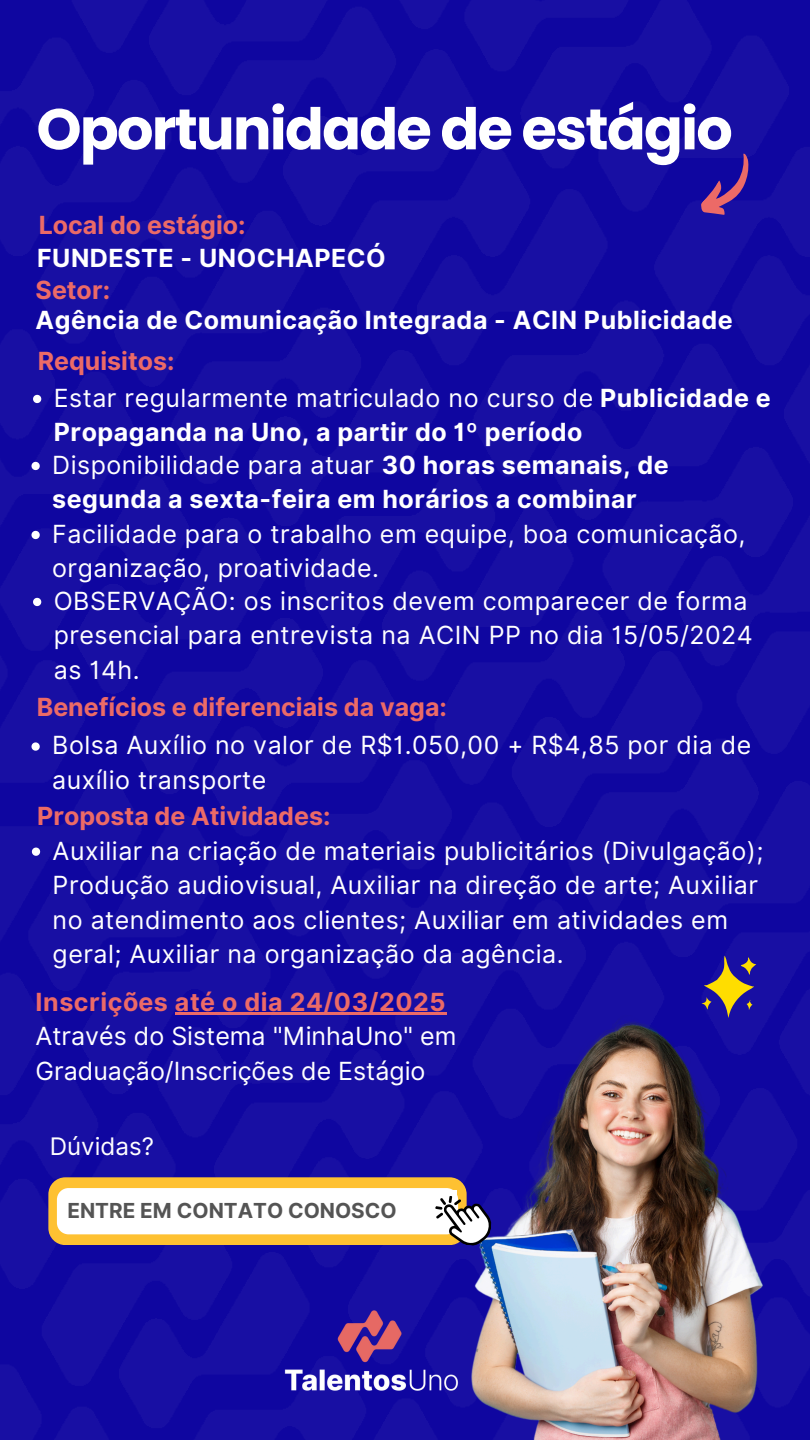
<style>
.page{position:relative;width:810px;height:1440px;background:#fff}
.page>*{position:absolute;margin:0;border:0;box-sizing:border-box;transform-origin:0 0}
.t1{font:700 57.4px "Poppins";letter-spacing:-.03em;color:#fff}
.t2{font:25px/34.5px "Inter";letter-spacing:.02em;color:#fff}
.t3{font:700 25px/34.5px "Inter";letter-spacing:.02em;color:#fff}
.t4{font:25px/34.5px "Inter";color:#fff}
.t5{font:700 25px "Inter";color:#ec6a67}
.t6{font:24.2px "Inter";color:#fff}
.t7{font:700 20.7px "Inter";color:#545454}
.s1{font-weight:400}
.s2{font-weight:700;color:#ec6a67}
</style>
<div class="page">
<img style="left:0;top:0;width:810px;height:1440px">
<img style="left:358px;top:956px;width:452px;height:484px">
<svg style="left:32px;top:848px;width:8px;height:8px"></svg>
<svg style="left:702px;top:956px;width:54px;height:62px;background:#5e4d70"></svg>
<svg style="left:698px;top:151px;width:64px;height:72px;background:#381a97"></svg>
<div style="left:48px;top:1177px;width:419px;height:68px;background:#fec132;border-radius:17px"></div>
<div style="left:57px;top:1188px;width:401px;height:46px;background:#fff;border-radius:12px"></div>
<svg style="left:399px;top:1189px;width:95px;height:59px"></svg>
<img style="left:280px;top:1291px;width:181px;height:112px">
<hr style="left:175px;top:1012px;width:271px;height:2px;background:#ec6a67">
<svg style="left:32px;top:462px;width:8px;height:8px"></svg>
<svg style="left:32px;top:531px;width:8px;height:8px"></svg>
<svg style="left:32px;top:742px;width:8px;height:9px"></svg>
<svg style="left:33px;top:395px;width:8px;height:8px"></svg>
<svg style="left:33px;top:598px;width:8px;height:8px"></svg>
<h3 class="t1" style="left:36px;top:89px;width:698px">Oportunidade de estágio</h3>
<p class="t5" style="left:39px;top:210px;width:208px">Local do estágio:</p>
<h3 class="t3" style="left:37px;top:241px;width:350px">FUNDESTE - UNOCHAPECÓ</h3>
<p class="t5" style="left:36px;top:275px;width:76px">Setor:</p>
<p class="t3" style="left:36px;top:302px;width:699px">Agência de Comunicação Integrada - ACIN Publicidade</p>
<h3 class="t5" style="left:38px;top:346px;width:138px">Requisitos:</h3>
<p class="t3" style="left:54px;top:381px;width:718px"><span class="s1">Estar regularmente matriculado no curso de</span> Publicidade e<br>Propaganda na Uno, a partir do 1º período</p>
<h2 class="t3" style="left:52px;top:448px;width:618px"><span class="s1">Disponibilidade para atuar</span> 30 horas semanais, de segunda a sexta-feira em horários a combinar</h2>
<h3 class="t2" style="left:52px;top:517px;width:695px">Facilidade para o trabalho em equipe, boa comunicação, organização, proatividade.</h3>
<p class="t2" style="left:54px;top:584px;width:701px">OBSERVAÇÃO: os inscritos devem comparecer de forma presencial para entrevista na ACIN PP no dia 15/05/2024 as 14h.</p>
<p class="t5" style="left:37px;top:692px;width:412px">Benefícios e diferenciais da vaga:</p>
<h3 class="t2" style="left:52px;top:728px;width:701px">Bolsa Auxílio no valor de R$1.050,00 + R$4,85 por dia de auxílio transporte</h3>
<p class="t5" style="left:37px;top:801px;width:295px">Proposta de Atividades:</p>
<h1 class="t2" style="left:53px;top:833px;width:712px">Auxiliar na criação de materiais publicitários (Divulgação); Produção audiovisual, Auxiliar na direção de arte; Auxiliar no atendimento aos clientes; Auxiliar em atividades em geral; Auxiliar na organização da agência.</h1>
<h3 class="t4" style="left:36px;top:984px;width:422px"><span class="s2">Inscrições até o dia 24/03/2025<br></span>Através do Sistema "MinhaUno" em<br>Graduação/Inscrições de Estágio</h3>
<p class="t6" style="left:50px;top:1132px;width:106px">Dúvidas?</p>
<p class="t7" style="left:67px;top:1198px;width:331px">ENTRE EM CONTATO CONOSCO</p>
</div>
